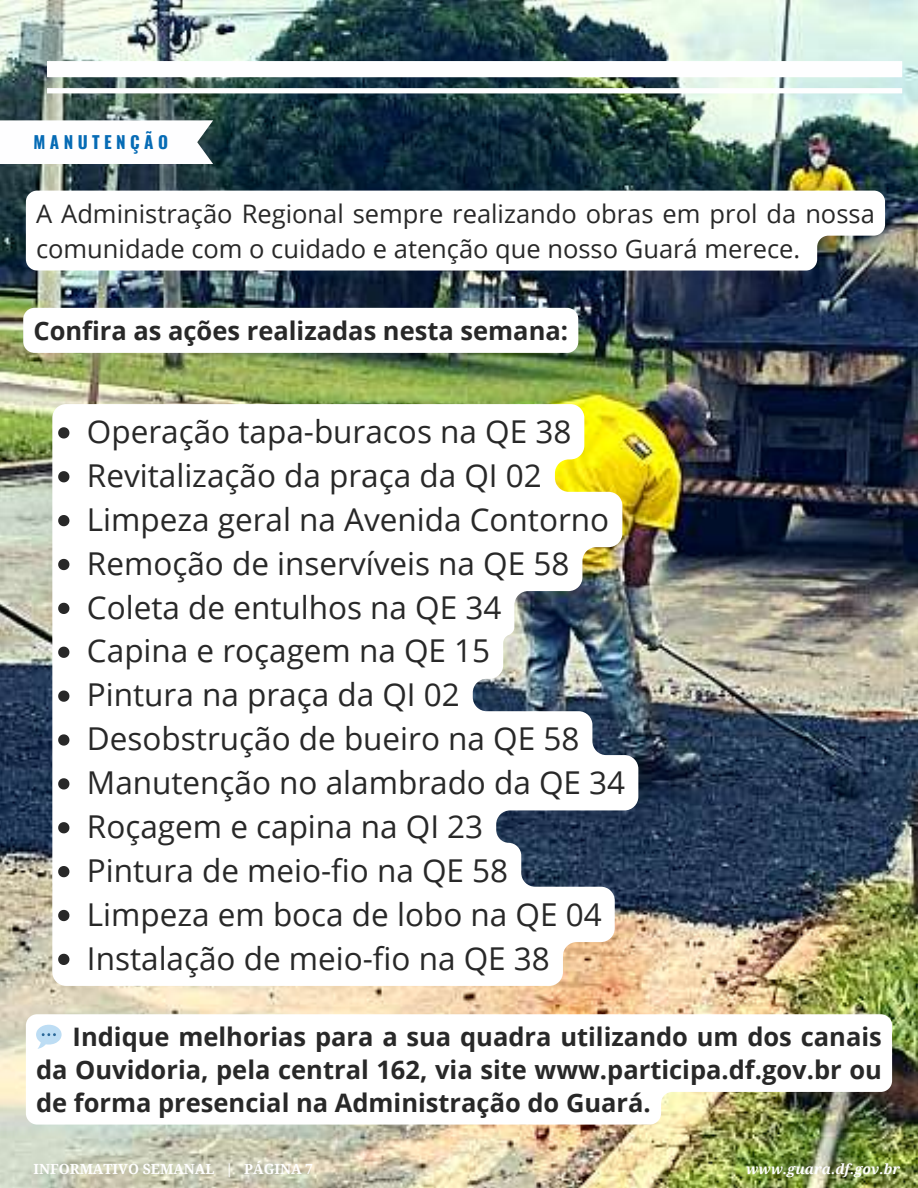
<style>
.page{position:relative;width:918px;height:1188px;background:#fff}
.page>*{position:absolute;margin:0;border:0;box-sizing:border-box;transform-origin:0 0}
.t1{font:31.5px/43.8px "Open Sans";color:#282828}
.t2{font:700 25.5px/32.7px "Open Sans";color:#282828;text-align:justify}
.t3{font:25.5px/34.8px "Open Sans";color:#282828}
.t4{font:700 17.1px "Oswald";letter-spacing:.26em;color:#066bb5}
.t5{font:700 13.95px "Droid Serif";color:#fff}
.t6{font:italic 700 13.95px "Droid Serif";color:#fefeff}
</style>
<div class="page">
<img style="left:0;top:0;width:918px;height:1188px">
<svg style="left:47px;top:61px;width:855px;height:32px"></svg>
<svg style="left:0;top:120px;width:213px;height:44px"></svg>
<svg style="left:52px;top:404px;width:586px;height:582px"></svg>
<svg style="left:58px;top:427px;width:11px;height:12px"></svg>
<svg style="left:58px;top:471px;width:11px;height:11px"></svg>
<svg style="left:58px;top:515px;width:11px;height:11px"></svg>
<svg style="left:58px;top:559px;width:11px;height:11px"></svg>
<svg style="left:58px;top:603px;width:11px;height:11px"></svg>
<svg style="left:58px;top:647px;width:11px;height:11px"></svg>
<svg style="left:58px;top:691px;width:11px;height:11px"></svg>
<svg style="left:58px;top:734px;width:11px;height:12px"></svg>
<svg style="left:58px;top:778px;width:11px;height:12px"></svg>
<svg style="left:58px;top:822px;width:11px;height:11px"></svg>
<svg style="left:58px;top:866px;width:11px;height:11px"></svg>
<svg style="left:58px;top:910px;width:11px;height:11px"></svg>
<svg style="left:58px;top:954px;width:11px;height:11px"></svg>
<svg style="left:26px;top:191px;width:859px;height:80px"></svg>
<svg style="left:26px;top:1014px;width:866px;height:111px"></svg>
<div style="left:23px;top:308px;width:555px;height:45px;background:#fff;border-radius:11px"></div>
<svg style="left:36px;top:1025px;width:26px;height:24px"></svg>
<p class="t4" style="left:33px;top:129px;width:136px">MANUTENÇÃO</p>
<p class="t3" style="left:36px;top:195px;width:840px">A Administração Regional sempre realizando obras em prol da nossa comunidade com o cuidado e atenção que nosso Guará merece.</p>
<p class="t2" style="left:33px;top:314px;width:536px">Confira as ações realizadas nesta semana:</p>
<p class="t1" style="left:87px;top:409px;width:540px">Operação tapa-buracos na QE 38<br>Revitalização da praça da QI 02<br>Limpeza geral na Avenida Contorno<br>Remoção de inservíveis na QE 58<br>Coleta de entulhos na QE 34<br>Capina e roçagem na QE 15<br>Pintura na praça da QI 02<br>Desobstrução de bueiro na QE 58<br>Manutenção no alambrado da QE 34<br>Roçagem e capina na QI 23<br>Pintura de meio-fio na QE 58<br>Limpeza em boca de lobo na QE 04<br>Instalação de meio-fio na QE 38</p>
<p class="t2" style="left:36px;top:1020px;width:847px;text-indent:36px">Indique melhorias para a sua quadra utilizando um dos canais da Ouvidoria, pela central 162, via site www.participa.df.gov.br ou de forma presencial na Administração do Guará.</p>
<p class="t5" style="left:33px;top:1161px;width:281px">INFORMATIVO SEMANAL | PÁGINA 7</p>
<p class="t6" style="left:746px;top:1161px;width:155px">www.guara.df.gov.br</p>
</div>
